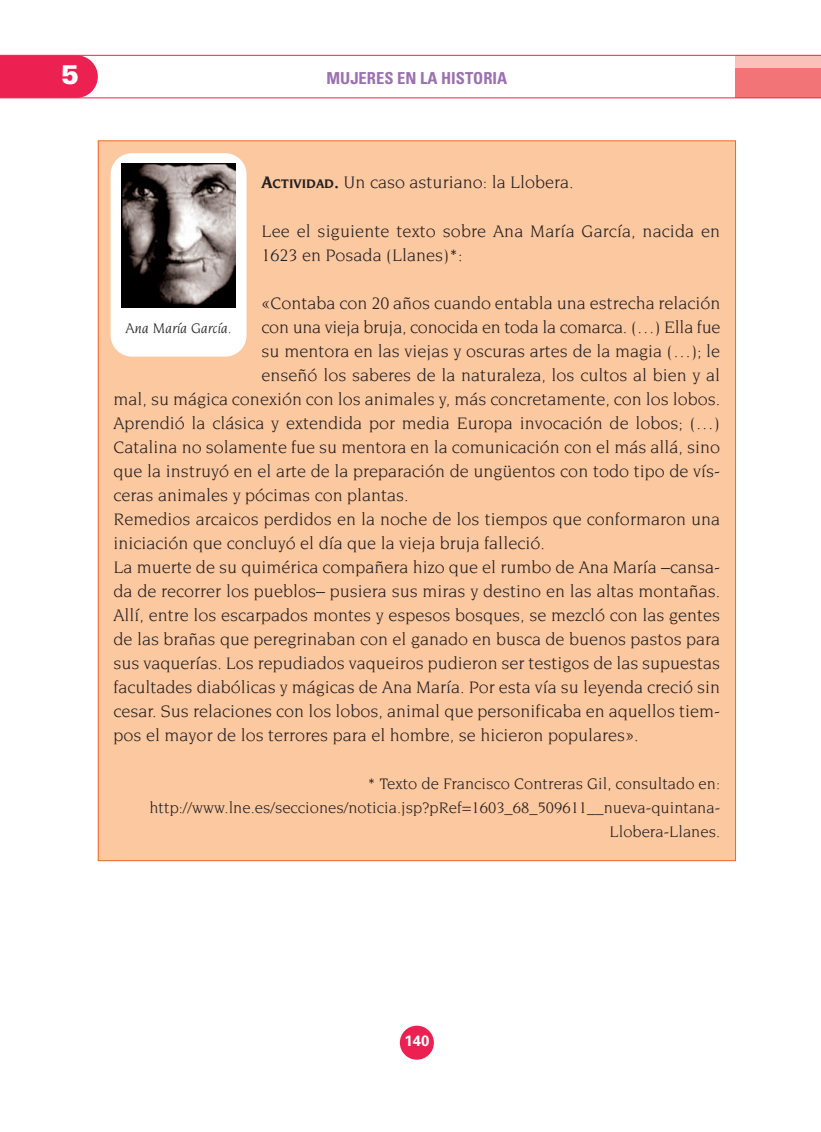
<style>
.page{position:relative;width:821px;height:1132px;background:#fff}
.page>*{position:absolute;margin:0;border:0;box-sizing:border-box;transform-origin:0 0}
.t1{font:900 27px "Univers";color:#fff}
.t2{font:18px/24px "Novarese";color:#231f20}
.t3{font:16.5px/24px "Novarese";color:#231f20;text-align:right}
.t4{font:700 condensed 16.5px "Univers";color:#9b71b1}
.t5{font:italic 15px "Novarese";color:#231f20}
.t6{font:700 15px "Univers";color:#fff}
.s1{font-weight:700}
.s2{font-weight:700;font-size:13.5px}
</style>
<div class="page">
<div style="left:736px;top:55px;width:85px;height:13px;background:#fac1ba"></div>
<div style="left:736px;top:68px;width:85px;height:30px;background:#f27476"></div>
<div style="left:0;top:56px;width:98px;height:41px;background:#ed2151"></div>
<div style="left:400px;top:1025px;width:34px;height:34px;background:#ed2151;border-radius:17px"></div>
<hr style="left:0;top:55px;width:821px;height:1px;background:#ed2151">
<hr style="left:0;top:97px;width:821px;height:1px;background:#ed2151">
<div style="left:98px;top:141px;width:637px;height:719px;background:#fcc8a0"></div>
<div style="left:111px;top:153px;width:135px;height:203px;background:#fff;border-radius:21px"></div>
<img style="left:121px;top:164px;width:115px;height:144px">
<p class="t1" style="left:61px;top:64px;width:20px">5</p>
<p class="t4" style="left:326px;top:72px;width:182px">MUJERES EN LA HISTORIA</p>
<p class="t2" style="left:261px;top:171px;width:314px"><span class="s1">A</span><span class="s2">CTIVIDAD</span><span class="s1">.</span> Un caso asturiano: la Llobera.</p>
<p class="t2" style="left:261px;top:219px;width:460px">Lee el siguiente texto sobre Ana María García, nacida en<br>1623 en Posada (Llanes)*:</p>
<p class="t2" style="left:261px;top:291px;width:460px">«Contaba con 20 años cuando entabla una estrecha relación</p>
<p class="t2" style="left:261px;top:315px;width:460px">con una vieja bruja, conocida en toda la comarca. (…) Ella fue</p>
<p class="t2" style="left:261px;top:339px;width:460px">su mentora en las viejas y oscuras artes de la magia (…); le</p>
<p class="t2" style="left:261px;top:363px;width:460px">enseñó los saberes de la naturaleza, los cultos al bien y al</p>
<p class="t2" style="left:114px;top:387px;width:608px">mal, su mágica conexión con los animales y, más concretamente, con los lobos.</p>
<p class="t2" style="left:114px;top:411px;width:608px">Aprendió la clásica y extendida por media Europa invocación de lobos; (…)</p>
<p class="t2" style="left:114px;top:435px;width:608px">Catalina no solamente fue su mentora en la comunicación con el más allá, sino</p>
<p class="t2" style="left:114px;top:459px;width:608px">que la instruyó en el arte de la preparación de ungüentos con todo tipo de vís-</p>
<p class="t2" style="left:114px;top:483px;width:297px">ceras animales y pócimas con plantas.</p>
<p class="t2" style="left:114px;top:507px;width:608px">Remedios arcaicos perdidos en la noche de los tiempos que conformaron una</p>
<p class="t2" style="left:114px;top:531px;width:433px">iniciación que concluyó el día que la vieja bruja falleció.</p>
<p class="t2" style="left:114px;top:555px;width:608px">La muerte de su quimérica compañera hizo que el rumbo de Ana María –cansa-</p>
<p class="t2" style="left:114px;top:579px;width:608px">da de recorrer los pueblos– pusiera sus miras y destino en las altas montañas.</p>
<p class="t2" style="left:114px;top:603px;width:608px">Allí, entre los escarpados montes y espesos bosques, se mezcló con las gentes</p>
<p class="t2" style="left:114px;top:627px;width:608px">de las brañas que peregrinaban con el ganado en busca de buenos pastos para</p>
<p class="t2" style="left:114px;top:651px;width:608px">sus vaquerías. Los repudiados vaqueiros pudieron ser testigos de las supuestas</p>
<p class="t2" style="left:114px;top:675px;width:608px">facultades diabólicas y mágicas de Ana María. Por esta vía su leyenda creció sin</p>
<p class="t2" style="left:114px;top:699px;width:608px">cesar. Sus relaciones con los lobos, animal que personificaba en aquellos tiem-</p>
<p class="t2" style="left:114px;top:723px;width:526px">pos el mayor de los terrores para el hombre, se hicieron populares».</p>
<p class="t3" style="left:149px;top:772px;width:572px">* Texto de Francisco Contreras Gil, consultado en: http://www.lne.es/secciones/noticia.jsp?pRef=1603_68_509611__nueva-quintana-<br>Llobera-Llanes.</p>
<p class="t5" style="left:125px;top:321px;width:108px">Ana María García.</p>
<p class="t6" style="left:404px;top:1035px;width:27px">140</p>
</div>
